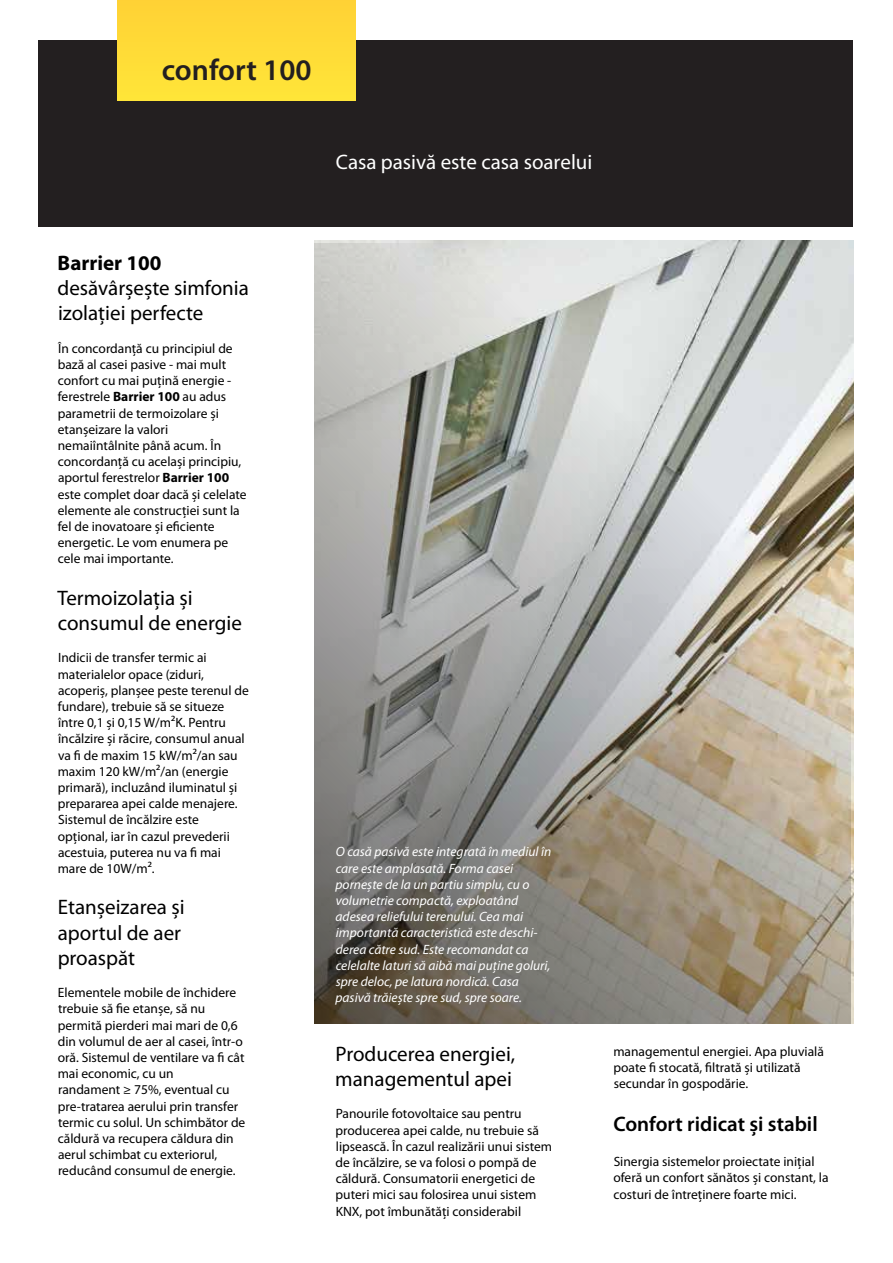
<style>
.page{position:relative;width:893px;height:1263px;background:#fff}
.page>*{position:absolute;margin:0;border:0;box-sizing:border-box;transform-origin:0 0}
.t1{font:600 30px "Myriad Pro";color:#231f20}
.t2{font:21px/25.2px "Myriad Pro";color:#000}
.t3{font:21px "Myriad Pro";color:#fff}
.t4{font:600 21px "Myriad Pro";color:#000}
.t5{font:700 21px "Myriad Pro";color:#000}
.t6{font:13.5px/16.2px "Myriad Pro";color:#000}
.t7{font:italic 13.5px/16.2px "Myriad Pro";color:#fff}
.s1{font-weight:700}
</style>
<div class="page">
<div style="left:39px;top:41px;width:814px;height:186px;background:#231f20"></div>
<div style="left:118px;top:0;width:238px;height:100px;background:#ffdb37"></div>
<img style="left:315px;top:243px;width:535px;height:780px">
<h1 class="t1" style="left:162px;top:51px;width:151px">confort 100</h1>
<h2 class="t3" style="left:336px;top:150px;width:258px">Casa pasivă este casa soarelui</h2>
<h2 class="t5" style="left:58px;top:249px;width:105px">Barrier 100</h2>
<h2 class="t2" style="left:58px;top:276px;width:193px">desăvârșește simfonia izolaţiei perfecte</h2>
<p class="t6" style="left:58px;top:340px;width:190px">În concordanţă cu principiul de bază al casei pasive - mai mult confort cu mai puţină energie - ferestrele <span class="s1">Barrier 100</span> au adus parametrii de termoizolare și etanșeizare la valori nemaiîntâlnite până acum. În concordanţă cu același principiu, aportul ferestrelor <span class="s1">Barrier 100 </span>este complet doar dacă și celelate elemente ale construcţiei sunt la fel de inovatoare și eficiente energetic. Le vom enumera pe cele mai importante.</p>
<h2 class="t2" style="left:57px;top:585px;width:186px">Termoizolaţia și consumul de energie</h2>
<p class="t6" style="left:58px;top:650px;width:193px">Indicii de transfer termic ai materialelor opace (ziduri, acoperiș, planșee peste terenul de fundare), trebuie să se situeze între 0,1 și 0,15 W/m²K. Pentru încălzire și răcire, consumul anual va fi de maxim 15 kW/m²/an sau maxim 120 kW/m²/an (energie primară), incluzând iluminatul și prepararea apei calde menajere.<br>Sistemul de încălzire este opţional, iar în cazul prevederii acestuia, puterea nu va fi mai mare de 10W/m².</p>
<h2 class="t2" style="left:58px;top:895px;width:129px">Etanșeizarea și aportul de aer proaspăt</h2>
<p class="t6" style="left:58px;top:985px;width:189px">Elementele mobile de închidere trebuie să fie etanșe, să nu permită pierderi mai mari de 0,6 din volumul de aer al casei, într-o oră. Sistemul de ventilare va fi cât mai economic, cu un<br>randament ≥ 75%, eventual cu pre-tratarea aerului prin transfer termic cu solul. Un schimbător de căldură va recupera căldura din aerul schimbat cu exteriorul, reducând consumul de energie.</p>
<p class="t7" style="left:335px;top:844px;width:217px">O casă pasivă este integrată în mediul în care este amplasată. Forma casei pornește de la un partiu simplu, cu o volumetrie compactă, exploatând adesea reliefului terenului. Cea mai importantă caracteristică este deschi&shy;derea către sud. Este recomandat ca celelalte laturi să aibă mai puține goluri, spre deloc, pe latura nordică. Casa pasivă trăiește spre sud, spre soare.</p>
<h2 class="t2" style="left:335px;top:1041px;width:181px">Producerea energiei, managementul apei</h2>
<p class="t6" style="left:336px;top:1106px;width:218px">Panourile fotovoltaice sau pentru producerea apei calde, nu trebuie să lipsească. În cazul realizării unui sistem de încălzire, se va folosi o pompă de căldură. Consumatorii energetici de puteri mici sau folosirea unui sistem KNX, pot îmbunătăţi considerabil</p>
<p class="t6" style="left:613px;top:1043px;width:212px">managementul energiei. Apa pluvială poate fi stocată, filtrată și utilizată secundar în gospodărie.</p>
<h2 class="t4" style="left:613px;top:1110px;width:206px">Confort ridicat și stabil</h2>
<p class="t6" style="left:613px;top:1154px;width:217px">Sinergia sistemelor proiectate iniţial oferă un confort sănătos și constant, la costuri de întreţinere foarte mici.</p>
</div>
